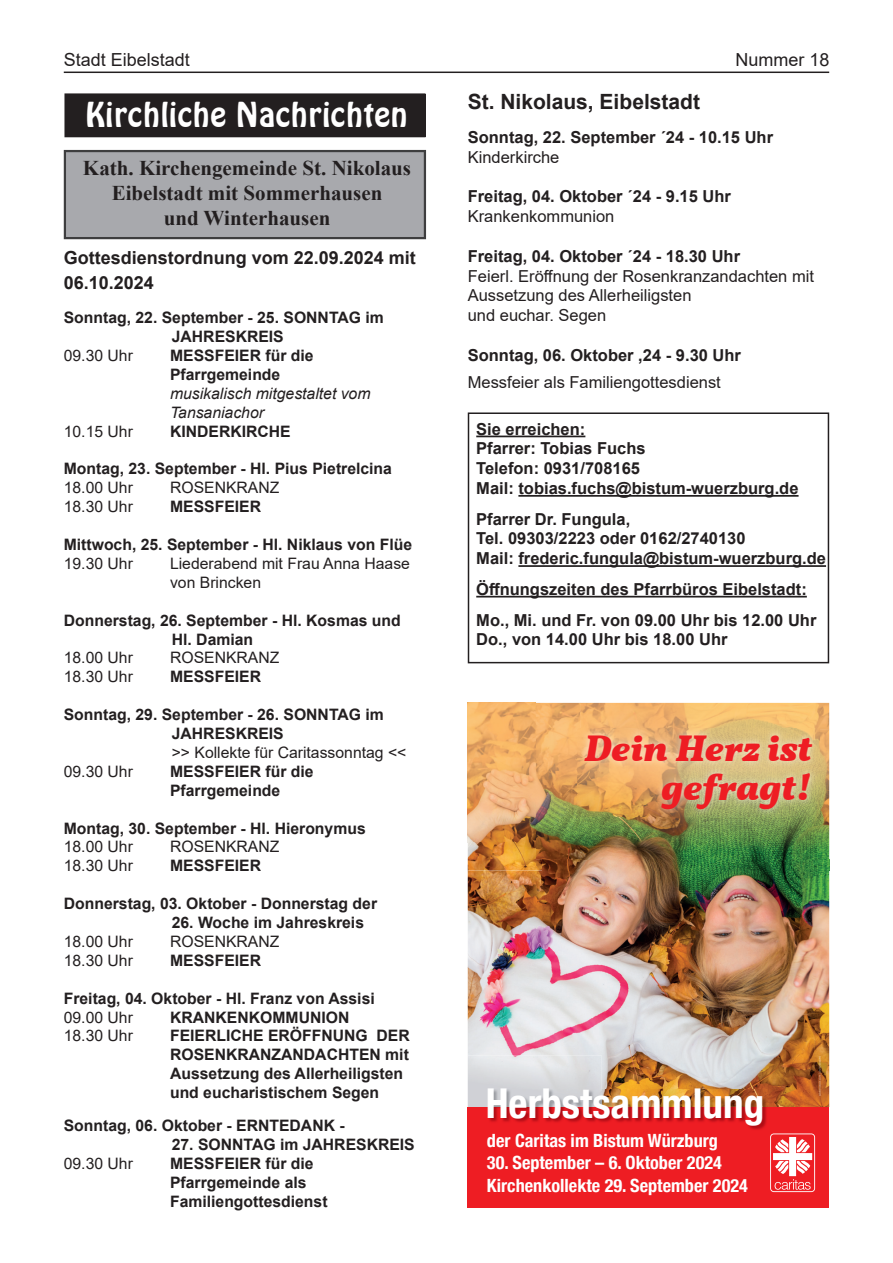
<style>
.page{position:relative;width:893px;height:1263px;background:#fff}
.page>*{position:absolute;margin:0;border:0;box-sizing:border-box;transform-origin:0 0}
.t1{font:700 condensed 41.1px "Helvetica Neue";color:#fff}
.t2{font:italic 900 37.05px/38.5px "Vollkorn";color:#ee1d23;text-align:right}
.t3{font:33px "Hobo BT";color:#fff}
.t4{font:700 21px/25.2px "Times New Roman";color:#231f20;text-align:center}
.t5{font:700 21px "Arial";color:#231f20}
.t6{font:700 condensed 18.3px/23px "Helvetica Neue";color:#fff}
.t7{font:700 18px/25.2px "Arial";color:#231f20}
.t8{font:18px "Arial";color:#231f20}
.t9{font:700 16.5px/19.8px "Arial";color:#231f20}
.t10{font:16.5px/19.8px "Arial";color:#231f20}
.t11{font:700 15.75px/18.9px "Arial";color:#231f20}
.t12{font:15.75px/18.9px "Arial";color:#231f20}
.t13{font:italic 15.75px/18.9px "Arial";color:#231f20}
</style>
<div class="page">
<hr style="left:64px;top:72px;width:765px;height:1px;background:#231f20">
<div style="left:64px;top:150px;width:362px;height:89px;background:#a8a9ad;border:2px solid #3e3e3f"></div>
<div style="left:65px;top:94px;width:360px;height:43px;background:#231f20"></div>
<hr style="left:476px;top:436px;width:109px;height:1px;background:#231f20">
<hr style="left:518px;top:495px;width:280px;height:2px;background:#231f20">
<hr style="left:518px;top:565px;width:308px;height:2px;background:#231f20">
<hr style="left:476px;top:596px;width:331px;height:1px;background:#231f20">
<div style="left:468px;top:412px;width:361px;height:251px;border:2px solid #231f20"></div>
<img style="left:468px;top:870px;width:361px;height:237px">
<img style="left:468px;top:1055px;width:134px;height:52px">
<img style="left:468px;top:703px;width:68px;height:139px">
<img style="left:468px;top:842px;width:75px;height:28px">
<img style="left:543px;top:859px;width:286px;height:11px">
<div style="left:468px;top:1107px;width:361px;height:101px;background:#ee1d23"></div>
<img style="left:536px;top:703px;width:44px;height:156px">
<img style="left:580px;top:703px;width:249px;height:26px">
<img style="left:816px;top:729px;width:13px;height:130px">
<img style="left:580px;top:816px;width:236px;height:43px">
<img style="left:577px;top:728px;width:242px;height:88px">
<img style="left:818px;top:1056px;width:3px;height:40px">
<svg style="left:770px;top:1133px;width:45px;height:59px"></svg>
<img style="left:488px;top:1089px;width:280px;height:41px">
<svg style="left:468px;top:703px;width:4px;height:4px"></svg>
<svg style="left:825px;top:703px;width:5px;height:4px"></svg>
<p class="t8" style="left:64px;top:48px;width:128px">Stadt Eibelstadt</p>
<p class="t8" style="left:735px;top:48px;width:96px">Nummer 18</p>
<h3 class="t3" style="left:85px;top:94px;width:324px">Kirchliche Nachrichten</h3>
<h3 class="t4" style="left:83px;top:155px;width:330px">Kath. Kirchengemeinde St. Nikolaus<br>Eibelstadt mit Sommerhausen<br>und Winterhausen</h3>
<p class="t7" style="left:64px;top:245px;width:354px">Gottesdienstordnung vom 22.09.2024 mit<br>06.10.2024</p>
<p class="t11" style="left:64px;top:308px;width:322px;text-align:center">Sonntag, 22. September - 25. SONNTAG im<br>JAHRESKREIS</p>
<p class="t12" style="left:64px;top:346px;width:71px">09.30 Uhr</p>
<p class="t11" style="left:170px;top:346px;width:145px">MESSFEIER für die<br>Pfarrgemeinde</p>
<p class="t13" style="left:170px;top:384px;width:202px">musikalisch mitgestaltet vom<br>Tansaniachor</p>
<p class="t12" style="left:64px;top:421px;width:71px">10.15 Uhr</p>
<p class="t11" style="left:170px;top:422px;width:122px">KINDERKIRCHE</p>
<p class="t11" style="left:64px;top:460px;width:330px">Montag, 23. September - Hl. Pius Pietrelcina</p>
<p class="t12" style="left:64px;top:478px;width:71px">18.00 Uhr</p>
<p class="t12" style="left:170px;top:478px;width:111px">ROSENKRANZ</p>
<p class="t12" style="left:64px;top:497px;width:71px">18.30 Uhr</p>
<p class="t11" style="left:170px;top:497px;width:93px">MESSFEIER</p>
<p class="t11" style="left:64px;top:535px;width:350px">Mittwoch, 25. September - Hl. Niklaus von Flüe</p>
<p class="t12" style="left:64px;top:554px;width:71px">19.30 Uhr</p>
<p class="t12" style="left:170px;top:554px;width:241px">Liederabend mit Frau Anna Haase von Brincken</p>
<p class="t11" style="left:172px;top:611px;width:230px;text-indent:-108px">Donnerstag, 26. September - Hl. Kosmas und<br>Hl. Damian</p>
<p class="t12" style="left:64px;top:648px;width:71px">18.00 Uhr</p>
<p class="t12" style="left:170px;top:648px;width:111px">ROSENKRANZ</p>
<p class="t12" style="left:64px;top:667px;width:71px">18.30 Uhr</p>
<p class="t11" style="left:170px;top:667px;width:93px">MESSFEIER</p>
<p class="t11" style="left:64px;top:705px;width:322px;text-align:center">Sonntag, 29. September - 26. SONNTAG im<br>JAHRESKREIS</p>
<p class="t12" style="left:172px;top:743px;width:236px">&gt;&gt; Kollekte für Caritassonntag &lt;&lt;</p>
<p class="t12" style="left:64px;top:762px;width:71px">09.30 Uhr</p>
<p class="t11" style="left:170px;top:762px;width:145px">MESSFEIER für die<br>Pfarrgemeinde</p>
<p class="t11" style="left:64px;top:819px;width:303px">Montag, 30. September - Hl. Hieronymus</p>
<p class="t12" style="left:64px;top:837px;width:71px">18.00 Uhr</p>
<p class="t12" style="left:170px;top:837px;width:111px">ROSENKRANZ</p>
<p class="t12" style="left:64px;top:856px;width:71px">18.30 Uhr</p>
<p class="t11" style="left:170px;top:856px;width:93px">MESSFEIER</p>
<p class="t11" style="left:64px;top:894px;width:315px">Donnerstag, 03. Oktober - Donnerstag der</p>
<p class="t11" style="left:172px;top:913px;width:194px">26. Woche im Jahreskreis</p>
<p class="t12" style="left:64px;top:932px;width:71px">18.00 Uhr</p>
<p class="t12" style="left:170px;top:932px;width:111px">ROSENKRANZ</p>
<p class="t12" style="left:64px;top:951px;width:71px">18.30 Uhr</p>
<p class="t11" style="left:170px;top:951px;width:93px">MESSFEIER</p>
<p class="t11" style="left:64px;top:989px;width:312px">Freitag, 04. Oktober - Hl. Franz von Assisi</p>
<p class="t12" style="left:64px;top:1007px;width:71px">09.00 Uhr</p>
<p class="t11" style="left:170px;top:1008px;width:181px">KRANKENKOMMUNION</p>
<p class="t12" style="left:64px;top:1026px;width:71px">18.30 Uhr</p>
<p class="t11" style="left:170px;top:1027px;width:241px">FEIERLICHE ERÖFFNUNG DER<br>ROSENKRANZANDACHTEN mit<br>Aussetzung des Allerheiligsten und eucharistischem Segen</p>
<p class="t11" style="left:64px;top:1117px;width:282px">Sonntag, 06. Oktober - ERNTEDANK -</p>
<p class="t11" style="left:172px;top:1135px;width:245px">27. SONNTAG im JAHRESKREIS</p>
<p class="t12" style="left:64px;top:1154px;width:71px">09.30 Uhr</p>
<p class="t11" style="left:170px;top:1154px;width:159px">MESSFEIER für die<br>Pfarrgemeinde als<br>Familiengottesdienst</p>
<h3 class="t5" style="left:468px;top:87px;width:234px">St. Nikolaus, Eibelstadt</h3>
<p class="t9" style="left:468px;top:128px;width:307px">Sonntag, 22. September ´24 - 10.15 Uhr</p>
<p class="t10" style="left:468px;top:147px;width:93px">Kinderkirche</p>
<p class="t9" style="left:468px;top:187px;width:265px">Freitag, 04. Oktober ´24 - 9.15 Uhr</p>
<p class="t10" style="left:468px;top:206px;width:148px">Krankenkommunion</p>
<p class="t9" style="left:468px;top:246px;width:274px">Freitag, 04. Oktober ´24 - 18.30 Uhr</p>
<p class="t10" style="left:468px;top:266px;width:348px">Feierl. Eröffnung der Rosenkranzandachten mit<br>Aussetzung des Allerheiligsten<br>und euchar. Segen</p>
<p class="t9" style="left:468px;top:345px;width:275px">Sonntag, 06. Oktober ‚24 - 9.30 Uhr</p>
<p class="t10" style="left:468px;top:372px;width:255px">Messfeier als Familiengottesdienst</p>
<p class="t9" style="left:476px;top:419px;width:324px">Sie erreichen:<br>Pfarrer: Tobias Fuchs<br>Telefon: 0931/708165<br>Mail: tobias.fuchs@bistum-wuerzburg.de</p>
<p class="t9" style="left:476px;top:509px;width:351px">Pfarrer Dr. Fungula,<br>Tel. 09303/2223 oder 0162/2740130<br>Mail: frederic.fungula@bistum-wuerzburg.de</p>
<p class="t9" style="left:476px;top:574px;width:342px;line-height:30.6px">Öffnungszeiten des Pfarrbüros Eibelstadt:<br>Mo., Mi. und Fr. von 09.00 Uhr bis 12.00 Uhr</p>
<p class="t9" style="left:476px;top:630px;width:253px">Do., von 14.00 Uhr bis 18.00 Uhr</p>
<h2 class="t2" style="left:584px;top:727px;width:229px">Dein Herz ist gefragt!</h2>
<h1 class="t1" style="left:486px;top:1069px;width:280px">Herbstsammlung</h1>
<p class="t6" style="left:487px;top:1127px;width:233px">der Caritas im Bistum Würzburg</p>
<p class="t6" style="left:487px;top:1150px;width:262px">30. September – 6. Oktober 2024<br>Kirchenkollekte 29. September 2024</p>
</div>
